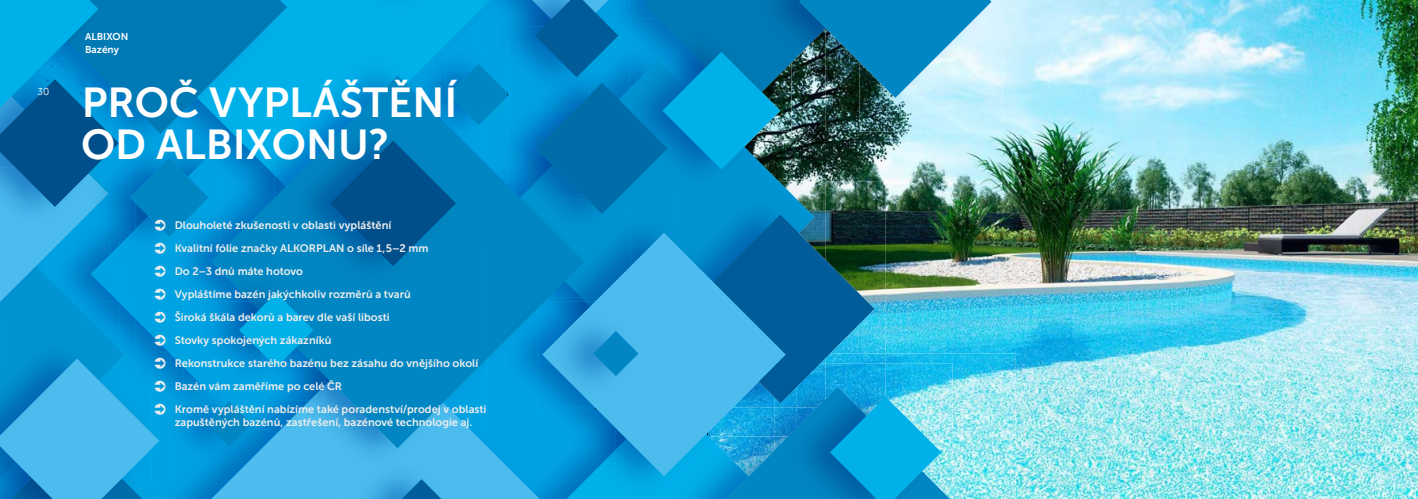
<style>
.page{position:relative;width:1418px;height:499px;background:#fff}
.page>*{position:absolute;margin:0;border:0;box-sizing:border-box;transform-origin:0 0}
.t1{font:42px/42px "Museo Sans 700";color:#fff}
.t2{font:11px/23px "Museo Sans 700";color:#ededed}
.t3{font:10px/12.5px "Museo Sans 700";color:#fff}
.t4{font:10px "Museo Sans 300";color:#fff}
</style>
<div class="page">
<img style="left:885px;top:0;width:532px;height:499px">
<img style="left:0;top:303px;width:84px;height:8px">
<img style="left:135px;top:303px;width:20px;height:8px">
<img style="left:120px;top:303px;width:15px;height:8px">
<img style="left:84px;top:303px;width:36px;height:8px">
<div style="left:228px;top:482px;width:258px;height:17px;background:#4bbced"></div>
<div style="left:298px;top:26px;width:134px;height:16px;background:#00b0e9"></div>
<img style="left:991px;top:0;width:11px;height:131px">
<div style="left:298px;top:0;width:65px;height:26px;background:#00b0e9"></div>
<div style="left:363px;top:0;width:69px;height:26px;background:#00b0e9"></div>
<img style="left:171px;top:482px;width:40px;height:17px">
<svg style="left:211px;top:482px;width:17px;height:17px"></svg>
<img style="left:432px;top:72px;width:13px;height:3px">
<img style="left:445px;top:42px;width:34px;height:33px">
<div style="left:298px;top:42px;width:134px;height:33px;background:#00b0e9"></div>
<img style="left:155px;top:303px;width:28px;height:51px">
<div style="left:228px;top:448px;width:258px;height:34px;background:#4bbced"></div>
<img style="left:171px;top:480px;width:50px;height:2px">
<svg style="left:227px;top:75px;width:259px;height:373px;background:#0a90cd"></svg>
<img style="left:171px;top:368px;width:92px;height:112px">
<img style="left:230px;top:447px;width:33px;height:33px">
<img style="left:171px;top:400px;width:50px;height:29px">
<svg style="left:206px;top:402px;width:46px;height:45px;background:#008bcc"></svg>
<img style="left:825px;top:214px;width:60px;height:139px">
<img style="left:796px;top:214px;width:18px;height:1px">
<svg style="left:796px;top:215px;width:78px;height:138px;background:#0e5e7c"></svg>
<img style="left:432px;top:26px;width:31px;height:16px">
<img style="left:432px;top:0;width:47px;height:26px">
<img style="left:432px;top:58px;width:13px;height:14px">
<img style="left:432px;top:42px;width:16px;height:16px">
<img style="left:678px;top:214px;width:118px;height:19px">
<img style="left:713px;top:215px;width:83px;height:138px">
<img style="left:539px;top:482px;width:27px;height:17px">
<img style="left:486px;top:482px;width:53px;height:17px">
<div style="left:486px;top:407px;width:80px;height:75px;background:#00a3e2"></div>
<img style="left:486px;top:359px;width:51px;height:48px">
<img style="left:486px;top:446px;width:36px;height:36px">
<img style="left:486px;top:247px;width:56px;height:112px">
<svg style="left:542px;top:233px;width:243px;height:243px;background:#2094ce"></svg>
<img style="left:520px;top:111px;width:12px;height:54px">
<img style="left:521px;top:165px;width:11px;height:34px">
<img style="left:507px;top:111px;width:13px;height:47px">
<img style="left:480px;top:125px;width:27px;height:33px">
<img style="left:480px;top:158px;width:41px;height:89px">
<img style="left:595px;top:214px;width:83px;height:33px">
<img style="left:569px;top:214px;width:26px;height:33px">
<img style="left:486px;top:199px;width:83px;height:48px">
<img style="left:649px;top:233px;width:29px;height:14px">
<img style="left:885px;top:353px;width:130px;height:146px">
<img style="left:830px;top:353px;width:55px;height:10px">
<img style="left:796px;top:353px;width:34px;height:10px">
<img style="left:785px;top:353px;width:11px;height:10px">
<div style="left:649px;top:353px;width:136px;height:34px;background:#4bbced"></div>
<img style="left:287px;top:26px;width:11px;height:16px">
<img style="left:287px;top:0;width:11px;height:26px">
<img style="left:227px;top:42px;width:71px;height:125px">
<svg style="left:227px;top:0;width:60px;height:134px;background:#009fd9"></svg>
<img style="left:537px;top:363px;width:5px;height:47px">
<img style="left:537px;top:308px;width:5px;height:55px">
<svg style="left:537px;top:298px;width:5px;height:10px"></svg>
<img style="left:542px;top:298px;width:107px;height:112px">
<img style="left:615px;top:353px;width:34px;height:34px">
<svg style="left:593px;top:331px;width:45px;height:45px;background:#209ad3"></svg>
<img style="left:274px;top:107px;width:193px;height:193px">
<img style="left:274px;top:107px;width:24px;height:60px">
<svg style="left:330px;top:141px;width:126px;height:125px;background:#0064a2"></svg>
<img style="left:340px;top:446px;width:118px;height:53px">
<svg style="left:402px;top:479px;width:39px;height:20px"></svg>
<img style="left:263px;top:375px;width:62px;height:26px">
<img style="left:183px;top:303px;width:36px;height:65px">
<img style="left:309px;top:386px;width:16px;height:15px">
<img style="left:219px;top:259px;width:106px;height:116px">
<img style="left:183px;top:368px;width:80px;height:33px">
<img style="left:185px;top:368px;width:55px;height:28px">
<img style="left:183px;top:400px;width:38px;height:1px">
<div style="left:274px;top:259px;width:51px;height:41px;background:#0086c2"></div>
<svg style="left:239px;top:293px;width:74px;height:74px;background:#0096d5"></svg>
<img style="left:885px;top:363px;width:67px;height:136px">
<img style="left:847px;top:363px;width:38px;height:24px">
<img style="left:825px;top:363px;width:22px;height:24px">
<img style="left:820px;top:363px;width:5px;height:24px">
<img style="left:796px;top:363px;width:24px;height:24px">
<img style="left:774px;top:363px;width:22px;height:24px">
<svg style="left:566px;top:387px;width:383px;height:112px;background:#1ca3da"></svg>
<img style="left:520px;top:26px;width:12px;height:16px">
<img style="left:479px;top:49px;width:1px;height:15px">
<img style="left:479px;top:0;width:53px;height:26px">
<svg style="left:479px;top:0;width:11px;height:11px"></svg>
<img style="left:520px;top:42px;width:12px;height:30px">
<svg style="left:463px;top:26px;width:57px;height:23px"></svg>
<img style="left:509px;top:72px;width:23px;height:39px">
<img style="left:480px;top:49px;width:40px;height:23px">
<svg style="left:448px;top:64px;width:61px;height:61px;background:#008dcd"></svg>
<img style="left:532px;top:0;width:459px;height:214px">
<svg style="left:0;top:0;width:227px;height:303px;background:#078bc9"></svg>
<svg style="left:0;top:311px;width:171px;height:188px;background:#1ea1dc"></svg>
<p class="t4" style="left:38px;top:87px;width:13px">30</p>
<p class="t3" style="left:85px;top:30px;width:45px">ALBIXON<br>Bazény</p>
<h1 class="t1" style="left:81px;top:81px;width:378px">PROČ VYPLÁŠTĚNÍ<br>OD ALBIXONU?</h1>
<p class="t2" style="left:175px;top:213px;width:313px">Dlouholeté zkušenosti v oblasti vypláštění<br>Kvalitní fólie značky ALKORPLAN o síle 1,5–2 mm<br>Do 2–3 dnů máte hotovo<br>Vypláštíme bazén jakýchkoliv rozměrů a tvarů<br>Široká škála dekorů a barev dle vaší libosti<br>Stovky spokojených zákazníků<br>Rekonstrukce starého bazénu bez zásahu do vnějšího okolí Bazén vám zaměříme po celé ČR<br>Kromě vypláštění nabízíme také poradenství/prodej v oblasti</p>
<p class="t2" style="left:175px;top:410px;width:299px">zapuštěných bazénů, zastřešení, bazénové technologie aj.</p>
</div>
